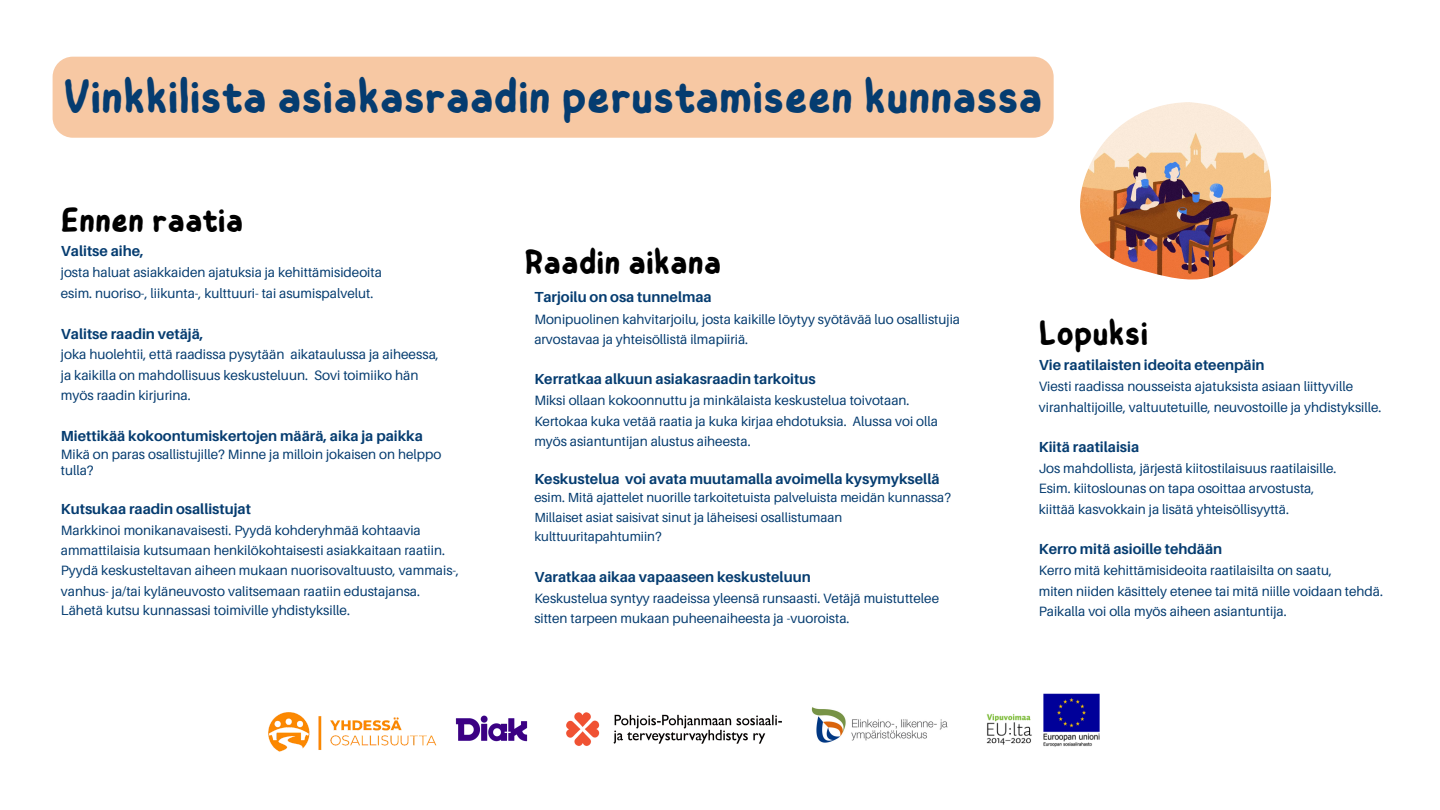
<style>
.page{position:relative;width:1440px;height:810px;background:#fff}
.page>*{position:absolute;margin:0;border:0;box-sizing:border-box;transform-origin:0 0}
.t1{font:600 48.2px "Childos Arabic";color:#053c70}
.t2{font:600 35.3px "Childos Arabic";color:#000}
.t3{font:700 14.6px "Aileron";color:#053c70}
.t4{font:13.7px/20.3px "Aileron";color:#053c70}
.t5{font:13.5px/20.3px "Aileron";color:#053c70}
.t6{font:13.2px/19.5px "Aileron";color:#053c70}
</style>
<div class="page">
<img style="left:1080px;top:102px;width:192px;height:178px">
<img style="left:268px;top:712px;width:169px;height:40px">
<div style="left:53px;top:57px;width:1001px;height:81px;background:#f7c8a3"></div>
<img style="left:986px;top:694px;width:113px;height:53px">
<img style="left:811px;top:707px;width:137px;height:36px">
<img style="left:566px;top:712px;width:216px;height:34px">
<img style="left:455px;top:715px;width:73px;height:27px">
<h1 class="t1" style="left:63px;top:62px;width:981px">Vinkkilista asiakasraadin perustamiseen kunnassa</h1>
<h2 class="t2" style="left:61px;top:195px;width:184px">Ennen raatia</h2>
<p class="t3" style="left:61px;top:242px;width:84px">Valitse aihe,</p>
<p class="t5" style="left:61px;top:262px;width:323px">josta haluat asiakkaiden ajatuksia ja kehittämisideoita esim. nuoriso-, liikunta-, kulttuuri- tai asumispalvelut.</p>
<p class="t3" style="left:61px;top:325px;width:144px">Valitse raadin vetäjä,</p>
<p class="t4" style="left:61px;top:344px;width:380px">joka huolehtii, että raadissa pysytään aikataulussa ja aiheessa, ja kaikilla on mahdollisuus keskusteluun. Sovi toimiiko hän myös raadin kirjurina.</p>
<p class="t3" style="left:61px;top:427px;width:364px">Miettikää kokoontumiskertojen määrä, aika ja paikka</p>
<p class="t5" style="left:61px;top:446px;width:382px;line-height:15.6px">Mikä on paras osallistujille? Minne ja milloin jokaisen on helppo tulla?</p>
<p class="t3" style="left:61px;top:500px;width:192px">Kutsukaa raadin osallistujat</p>
<p class="t5" style="left:61px;top:520px;width:400px">Markkinoi monikanavaisesti. Pyydä kohderyhmää kohtaavia ammattilaisia kutsumaan henkilökohtaisesti asiakkaitaan raatiin.<br>Pyydä keskusteltavan aiheen mukaan nuorisovaltuusto, vammais-, vanhus- ja/tai kyläneuvosto valitsemaan raatiin edustajansa.</p>
<p class="t4" style="left:61px;top:600px;width:291px">Lähetä kutsu kunnassasi toimiville yhdistyksille.</p>
<h2 class="t2" style="left:525px;top:237px;width:198px">Raadin aikana</h2>
<p class="t3" style="left:534px;top:288px;width:179px">Tarjoilu on osa tunnelmaa</p>
<p class="t5" style="left:534px;top:308px;width:427px">Monipuolinen kahvitarjoilu, josta kaikille löytyy syötävää luo osallistujia arvostavaa ja yhteisöllistä ilmapiiriä.</p>
<p class="t3" style="left:534px;top:370px;width:283px">Kerratkaa alkuun asiakasraadin tarkoitus</p>
<p class="t5" style="left:534px;top:390px;width:405px">Miksi ollaan kokoonnuttu ja minkälaista keskustelua toivotaan.<br>Kertokaa kuka vetää raatia ja kuka kirjaa ehdotuksia. Alussa voi olla myös asiantuntijan alustus aiheesta.</p>
<p class="t3" style="left:534px;top:470px;width:407px">Keskustelua voi avata muutamalla avoimella kysymyksellä</p>
<p class="t6" style="left:534px;top:488px;width:418px">esim. Mitä ajattelet nuorille tarkoitetuista palveluista meidän kunnassa?<br>Millaiset asiat saisivat sinut ja läheisesi osallistumaan kulttuuritapahtumiin?</p>
<p class="t3" style="left:534px;top:568px;width:278px">Varatkaa aikaa vapaaseen keskusteluun</p>
<p class="t5" style="left:534px;top:588px;width:406px">Keskustelua syntyy raadeissa yleensä runsaasti. Vetäjä muistuttelee sitten tarpeen mukaan puheenaiheesta ja -vuoroista.</p>
<h2 class="t2" style="left:1039px;top:308px;width:111px">Lopuksi</h2>
<p class="t3" style="left:1039px;top:356px;width:227px">Vie raatilaisten ideoita eteenpäin</p>
<p class="t5" style="left:1039px;top:376px;width:344px">Viesti raadissa nousseista ajatuksista asiaan liittyville viranhaltijoille, valtuutetuille, neuvostoille ja yhdistyksille.</p>
<p class="t3" style="left:1039px;top:438px;width:102px">Kiitä raatilaisia</p>
<p class="t5" style="left:1039px;top:458px;width:299px">Jos mahdollista, järjestä kiitostilaisuus raatilaisille.<br>Esim. kiitoslounas on tapa osoittaa arvostusta, kiittää kasvokkain ja lisätä yhteisöllisyyttä.</p>
<p class="t3" style="left:1039px;top:540px;width:185px">Kerro mitä asioille tehdään</p>
<p class="t5" style="left:1039px;top:560px;width:346px">Kerro mitä kehittämisideoita raatilaisilta on saatu,<br>miten niiden käsittely etenee tai mitä niille voidaan tehdä.<br>Paikalla voi olla myös aiheen asiantuntija.</p>
</div>
